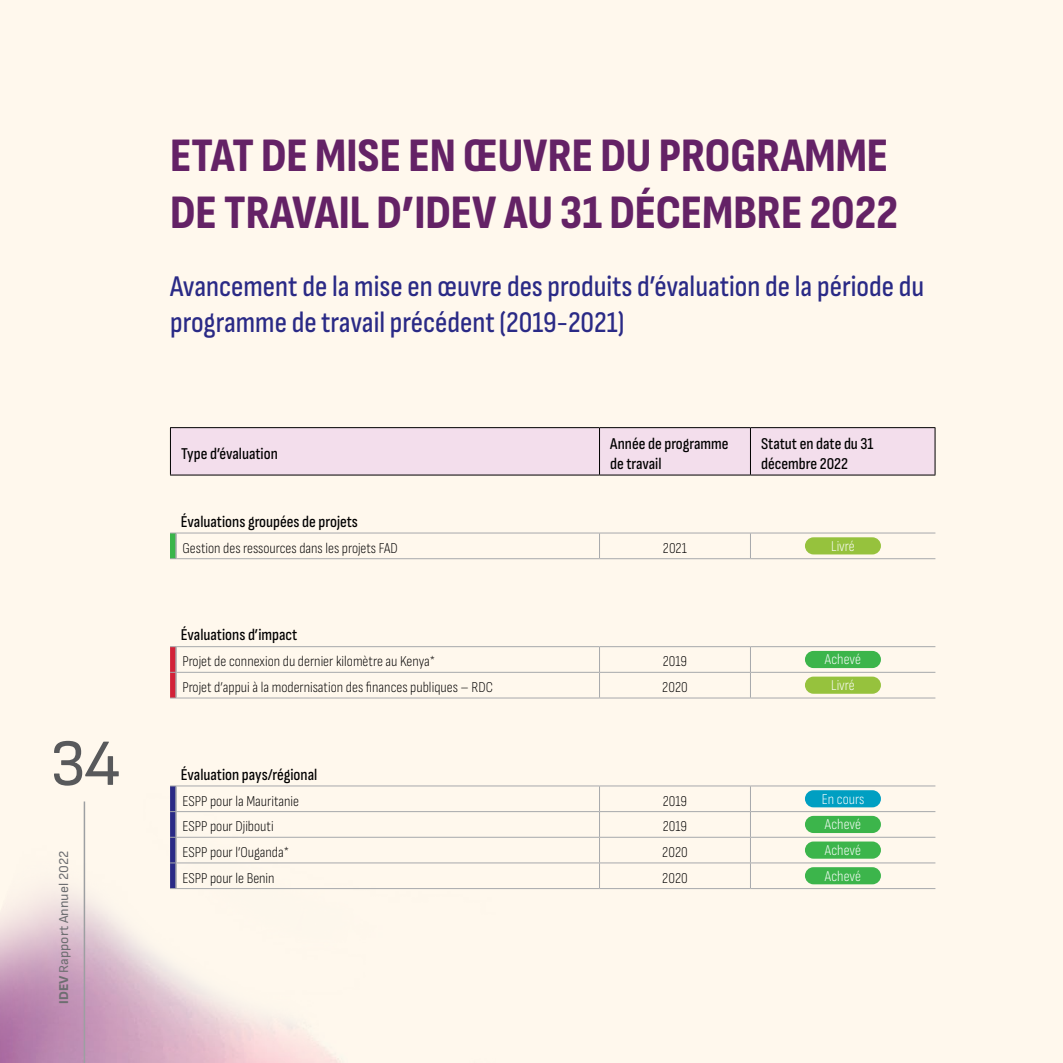
<style>
.page{position:relative;width:1063px;height:1063px;background:#fff8ed}
.page>*{position:absolute;margin:0;border:0;box-sizing:border-box;transform-origin:0 0}
.t1{font:66px "Sofia Sans";color:#58595b}
.t2{font:800 48px/57.6px "Sofia Sans Condensed";color:#642266}
.t3{font:500 30px/36px "Sofia Sans Condensed";color:#2a2a86}
.t4{font:500 16.5px/19.8px "Sofia Sans Condensed";color:#000}
.t5{font:300 15px "Sofia Sans Condensed";color:#000}
.t6{font:300 15px "Sofia Sans Condensed";color:#fff}
.t7{font:13.5px "Sofia Sans";color:#6d6e71}
.s1{font-weight:800}
</style>
<div class="page">
<hr style="left:84px;top:801px;width:1px;height:262px;background:#9d9fa2">
<div style="left:170px;top:533px;width:6px;height:26px;background:#39b54a"></div>
<hr style="left:175px;top:533px;width:2px;height:25px;background:#a7a9ac">
<hr style="left:176px;top:533px;width:424px;height:1px;background:#a7a9ac">
<svg style="left:599px;top:533px;width:1px;height:25px"></svg>
<hr style="left:600px;top:533px;width:150px;height:1px;background:#a7a9ac">
<svg style="left:750px;top:534px;width:1px;height:24px"></svg>
<hr style="left:750px;top:533px;width:185px;height:1px;background:#a7a9ac">
<hr style="left:176px;top:558px;width:424px;height:1px;background:#a7a9ac">
<hr style="left:600px;top:558px;width:150px;height:1px;background:#a7a9ac">
<hr style="left:750px;top:558px;width:185px;height:1px;background:#a7a9ac">
<div style="left:805px;top:537px;width:76px;height:17px;background:#96c23d;border-radius:9px"></div>
<hr style="left:175px;top:647px;width:2px;height:25px;background:#a7a9ac">
<hr style="left:175px;top:673px;width:2px;height:25px;background:#a7a9ac">
<hr style="left:176px;top:646px;width:424px;height:1px;background:#a7a9ac">
<svg style="left:170px;top:646px;width:6px;height:53px"></svg>
<svg style="left:599px;top:647px;width:1px;height:51px"></svg>
<hr style="left:600px;top:646px;width:150px;height:1px;background:#a7a9ac">
<svg style="left:750px;top:647px;width:1px;height:51px"></svg>
<hr style="left:750px;top:646px;width:185px;height:1px;background:#a7a9ac">
<hr style="left:176px;top:672px;width:424px;height:1px;background:#a7a9ac">
<hr style="left:176px;top:698px;width:424px;height:1px;background:#a7a9ac">
<hr style="left:600px;top:672px;width:150px;height:1px;background:#a7a9ac">
<hr style="left:600px;top:698px;width:150px;height:1px;background:#a7a9ac">
<hr style="left:750px;top:672px;width:185px;height:1px;background:#a7a9ac">
<hr style="left:750px;top:698px;width:185px;height:1px;background:#a7a9ac">
<div style="left:805px;top:651px;width:76px;height:17px;background:#3cb54b;border-radius:9px"></div>
<div style="left:805px;top:677px;width:76px;height:17px;background:#96c23d;border-radius:9px"></div>
<hr style="left:175px;top:786px;width:2px;height:25px;background:#a7a9ac">
<hr style="left:175px;top:812px;width:2px;height:25px;background:#a7a9ac">
<hr style="left:175px;top:838px;width:2px;height:25px;background:#a7a9ac">
<hr style="left:175px;top:863px;width:2px;height:25px;background:#a7a9ac">
<hr style="left:176px;top:786px;width:424px;height:1px;background:#a7a9ac">
<svg style="left:170px;top:786px;width:6px;height:103px"></svg>
<svg style="left:599px;top:786px;width:1px;height:102px"></svg>
<hr style="left:600px;top:786px;width:150px;height:1px;background:#a7a9ac">
<svg style="left:750px;top:787px;width:1px;height:101px"></svg>
<hr style="left:750px;top:786px;width:185px;height:1px;background:#a7a9ac">
<hr style="left:176px;top:811px;width:424px;height:1px;background:#a7a9ac">
<hr style="left:176px;top:837px;width:424px;height:1px;background:#a7a9ac">
<hr style="left:176px;top:863px;width:424px;height:1px;background:#a7a9ac">
<hr style="left:176px;top:888px;width:424px;height:1px;background:#a7a9ac">
<hr style="left:600px;top:811px;width:150px;height:1px;background:#a7a9ac">
<hr style="left:600px;top:837px;width:150px;height:1px;background:#a7a9ac">
<hr style="left:600px;top:863px;width:150px;height:1px;background:#a7a9ac">
<hr style="left:600px;top:888px;width:150px;height:1px;background:#a7a9ac">
<hr style="left:750px;top:811px;width:185px;height:1px;background:#a7a9ac">
<hr style="left:750px;top:837px;width:185px;height:1px;background:#a7a9ac">
<hr style="left:750px;top:863px;width:185px;height:1px;background:#a7a9ac">
<hr style="left:750px;top:888px;width:185px;height:1px;background:#a7a9ac">
<div style="left:805px;top:790px;width:76px;height:17px;background:#009fc2;border-radius:9px"></div>
<div style="left:805px;top:816px;width:76px;height:17px;background:#3cb54b;border-radius:9px"></div>
<div style="left:805px;top:842px;width:76px;height:17px;background:#3cb54b;border-radius:9px"></div>
<div style="left:805px;top:867px;width:76px;height:17px;background:#3cb54b;border-radius:9px"></div>
<div style="left:171px;top:428px;width:764px;height:47px;background:#f3deec"></div>
<hr style="left:170px;top:427px;width:430px;height:1px;background:#000">
<hr style="left:170px;top:428px;width:1px;height:47px;background:#000">
<hr style="left:600px;top:427px;width:150px;height:1px;background:#000">
<hr style="left:599px;top:428px;width:1px;height:47px;background:#000">
<hr style="left:750px;top:427px;width:185px;height:1px;background:#000">
<hr style="left:750px;top:428px;width:1px;height:47px;background:#000">
<hr style="left:935px;top:428px;width:1px;height:47px;background:#000">
<hr style="left:170px;top:475px;width:430px;height:1px;background:#000">
<hr style="left:600px;top:475px;width:150px;height:1px;background:#000">
<hr style="left:750px;top:475px;width:185px;height:1px;background:#000">
<h1 class="t1" style="left:50px;top:725px;width:72px">34</h1>
<p class="t7" style="left:56px;top:1004px;width:155px;rotate:-90deg"><span class="s1">IDEV</span> Rapport Annuel 2022</p>
<h2 class="t2" style="left:170px;top:126px;width:729px">ETAT DE MISE EN ŒUVRE DU PROGRAMME<br>DE TRAVAIL D’IDEV AU 31 DÉCEMBRE 2022</h2>
<h3 class="t3" style="left:170px;top:268px;width:756px">Avancement de la mise en œuvre des produits d’évaluation de la période du programme de travail précédent (2019-2021)</h3>
<p class="t4" style="left:181px;top:443px;width:98px">Type d’évaluation</p>
<p class="t4" style="left:610px;top:434px;width:120px">Année de programme de travail</p>
<p class="t4" style="left:761px;top:434px;width:114px">Statut en date du 31 décembre 2022</p>
<p class="t4" style="left:181px;top:511px;width:179px">Évaluations groupées de projets</p>
<p class="t5" style="left:182px;top:540px;width:217px">Gestion des ressources dans les projets FAD</p>
<p class="t5" style="left:663px;top:540px;width:26px">2021</p>
<p class="t6" style="left:831px;top:538px;width:25px">Livré</p>
<p class="t4" style="left:181px;top:625px;width:118px">Évaluations d’impact</p>
<p class="t5" style="left:182px;top:653px;width:254px">Projet de connexion du dernier kilomètre au Kenya*</p>
<p class="t5" style="left:663px;top:653px;width:26px">2019</p>
<p class="t6" style="left:825px;top:651px;width:38px">Achevé</p>
<p class="t5" style="left:182px;top:679px;width:312px">Projet d’appui à la modernisation des finances publiques – RDC</p>
<p class="t5" style="left:662px;top:679px;width:27px">2020</p>
<p class="t6" style="left:831px;top:677px;width:25px">Livré</p>
<p class="t4" style="left:181px;top:764px;width:138px">Évaluation pays/régional</p>
<p class="t5" style="left:182px;top:793px;width:118px">ESPP pour la Mauritanie</p>
<p class="t5" style="left:663px;top:793px;width:26px">2019</p>
<p class="t6" style="left:822px;top:791px;width:44px">En cours</p>
<p class="t5" style="left:182px;top:818px;width:93px">ESPP pour Djibouti</p>
<p class="t5" style="left:663px;top:818px;width:26px">2019</p>
<p class="t6" style="left:825px;top:816px;width:38px">Achevé</p>
<p class="t5" style="left:182px;top:844px;width:108px">ESPP pour l’Ouganda*</p>
<p class="t5" style="left:662px;top:844px;width:27px">2020</p>
<p class="t6" style="left:825px;top:842px;width:38px">Achevé</p>
<p class="t5" style="left:182px;top:870px;width:94px">ESPP pour le Benin</p>
<p class="t5" style="left:662px;top:870px;width:27px">2020</p>
<p class="t6" style="left:825px;top:868px;width:38px">Achevé</p>
</div>
